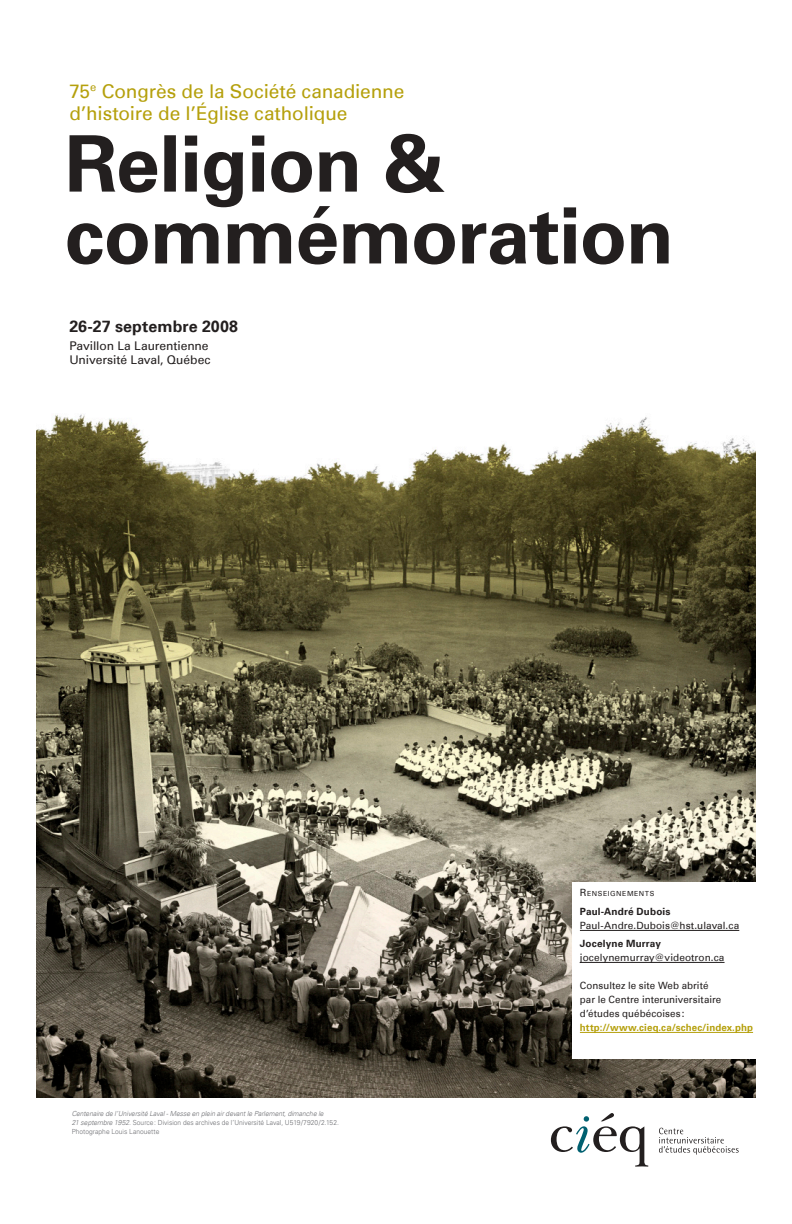
<style>
.page{position:relative;width:792px;height:1224px;background:#fff}
.page>*{position:absolute;margin:0;border:0;box-sizing:border-box;transform-origin:0 0}
.t1{font:700 78.4px/71.9px "Univers";letter-spacing:-.015em;color:#231f1f}
.t2{font:19px/22.8px "Univers";letter-spacing:-.005em;color:#b5a00c}
.t3{font:700 16px "Univers";letter-spacing:.005em;color:#231f1f}
.t4{font:12px/14px "Univers";letter-spacing:-.005em;color:#231f1f}
.t5{font:10px/14px "Univers";letter-spacing:.01em;color:#231f1f}
.t6{font:700 10px "Univers";letter-spacing:.015em;color:#b5a00c}
.t7{font:700 10px "Univers";letter-spacing:.015em;color:#231f1f}
.t8{font:italic 300 7px/9px "Univers";color:#6c6d71;scale:.95 1}
.t9{font:7px "Univers";letter-spacing:.075em;color:#231f1f}
.s1{font-style:normal}
.s2{font-size:10px}
</style>
<div class="page">
<img style="left:36px;top:414px;width:720px;height:684px">
<svg style="left:551px;top:1113px;width:97px;height:54px"></svg>
<svg style="left:659px;top:1128px;width:80px;height:27px"></svg>
<div style="left:573px;top:882px;width:189px;height:177px;background:#fff"></div>
<hr style="left:580px;top:930px;width:159px;height:1px;background:#231f1f">
<hr style="left:580px;top:962px;width:145px;height:1px;background:#231f1f">
<hr style="left:580px;top:1032px;width:173px;height:1px;background:#b5a00c">
<h2 class="t2" style="left:69px;top:79px;width:336px">75<sup>e</sup> Congrès de la Société canadienne d’histoire de l’Église catholique</h2>
<h1 class="t1" style="left:65px;top:128px;width:611px">Religion &amp; commémoration</h1>
<h3 class="t3" style="left:69px;top:317px;width:170px">26-27 septembre 2008</h3>
<h3 class="t4" style="left:69px;top:339px;width:143px">Pavillon La Laurentienne<br>Université Laval, Québec</h3>
<p class="t8" style="left:72px;top:1109px;width:283px">Centenaire de l’Université Laval - Messe en plein air devant le Parlement, dimanche le<br>21 septembre 1952. <span class="s1">Source: Division des archives de l’Université Laval, U519/7920/2.152.<br>Photographe Louis Lanouette</span></p>
<p class="t9" style="left:580px;top:890px;width:76px"><span class="s2">R</span>ENSEIGNEMENTS</p>
<h3 class="t7" style="left:580px;top:906px;width:92px">Paul-André Dubois</h3>
<h3 class="t5" style="left:580px;top:919px;width:161px">Paul-Andre.Dubois@hst.ulaval.ca</h3>
<h3 class="t7" style="left:580px;top:938px;width:83px">Jocelyne Murray</h3>
<h3 class="t5" style="left:580px;top:951px;width:146px">jocelynemurray@videotron.ca</h3>
<h3 class="t5" style="left:580px;top:979px;width:143px">Consultez le site Web abrité par le Centre interuniversitaire d’études québécoises :</h3>
<h3 class="t6" style="left:580px;top:1022px;width:175px">http://www.cieq.ca/schec/index.php</h3>
</div>
